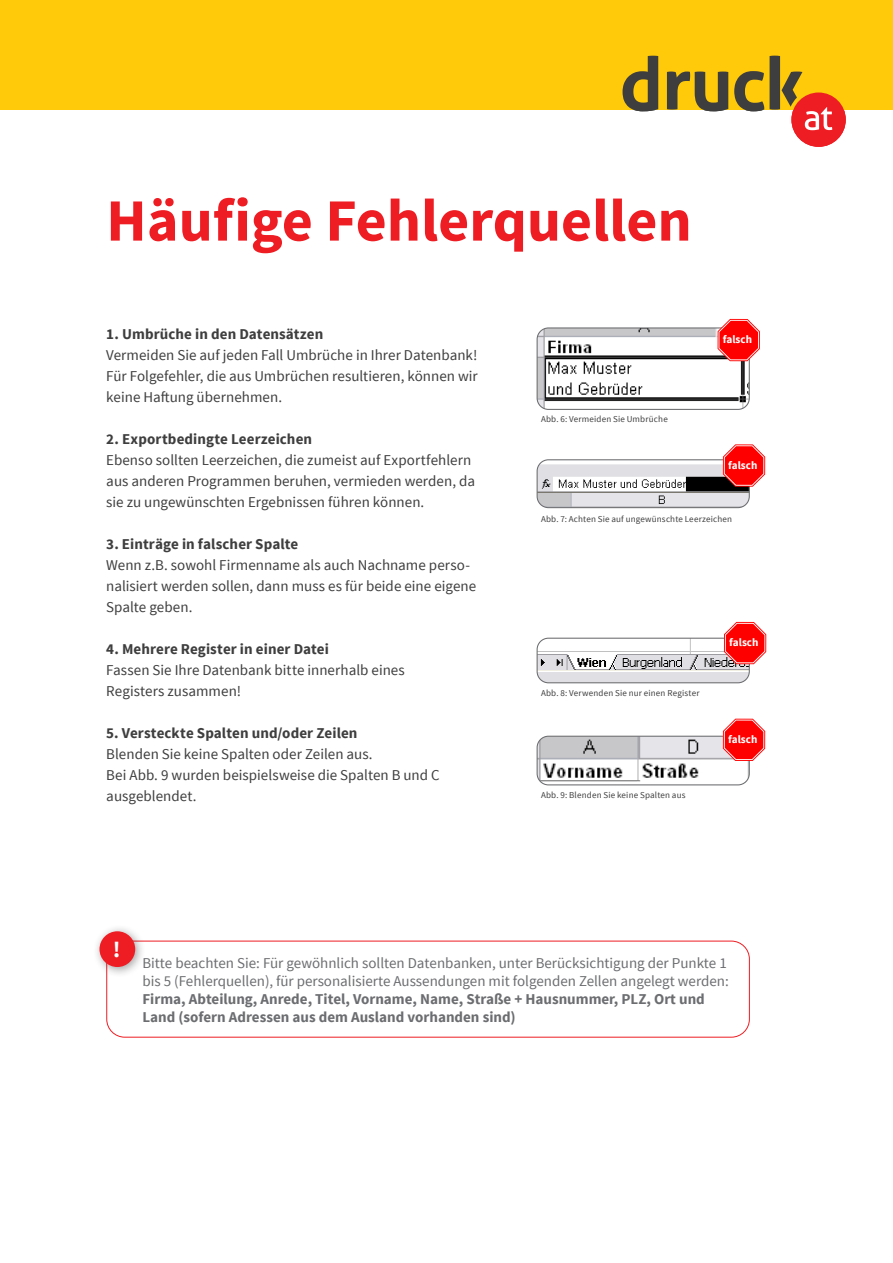
<style>
.page{position:relative;width:893px;height:1263px;background:#fff}
.page>*{position:absolute;margin:0;border:0;box-sizing:border-box;transform-origin:0 0}
.Headline{font:700 60px "Source Sans Pro";color:#ee1d23}
.t1{font:700 22.8px "Source Sans Pro";color:#fff}
.Fließtext{font:15px/21px "Source Sans Pro";letter-spacing:.005em;color:#3e3e3f}
.Achtung__Infotext{font:15px/18px "Source Sans Pro";color:#6c6d70}
.Headline_2{font:700 15px "Source Sans Pro";letter-spacing:.005em;color:#3e3e3f}
.t2{font:700 11.1px "Source Sans Pro";color:#fff}
.Bildunterschrift{font:9px "Source Sans Pro";letter-spacing:.02em;color:#3e3e3f}
.s1{font-weight:700}
</style>
<div class="page">
<div style="left:0;top:0;width:893px;height:109px;background:#feca0a"></div>
<div style="left:791px;top:93px;width:55px;height:54px;background:#ee1d23;border-radius:50%"></div>
<svg style="left:622px;top:56px;width:210px;height:74px"></svg>
<div style="left:106px;top:941px;width:644px;height:96px;border:1px solid #ee1d23;border-radius:18px"></div>
<div style="left:93px;top:924px;width:53px;height:54px;background:#231f20;opacity:.42"></div>
<div style="left:99px;top:931px;width:36px;height:36px;background:#ee1d23;border-radius:50%"></div>
<img style="left:537px;top:329px;width:211px;height:80px">
<div style="left:537px;top:327px;width:213px;height:83px;border:1px solid #6c6d70;border-radius:11px"></div>
<img style="left:537px;top:638px;width:212px;height:45px">
<div style="left:537px;top:638px;width:213px;height:45px;border:1px solid #6c6d70;border-radius:11px"></div>
<img style="left:537px;top:736px;width:212px;height:45px">
<div style="left:537px;top:736px;width:213px;height:49px;border:1px solid #6c6d70;border-radius:11px"></div>
<img style="left:537px;top:464px;width:212px;height:44px">
<div style="left:537px;top:459px;width:213px;height:49px;border:1px solid #6c6d70;border-radius:11px"></div>
<svg style="left:723px;top:719px;width:42px;height:42px;background:#fd3a3a"></svg>
<svg style="left:724px;top:622px;width:42px;height:42px;background:#fa3737"></svg>
<svg style="left:723px;top:444px;width:42px;height:43px;background:#f33333"></svg>
<svg style="left:718px;top:319px;width:42px;height:42px;background:#fa3737"></svg>
<p class="Headline" style="left:106px;top:182px;width:587px">Häufige Fehlerquellen</p>
<p class="Headline_2" style="left:106px;top:324px;width:219px">1. Umbrüche in den Datensätzen</p>
<p class="Fließtext" style="left:106px;top:344px;width:373px;text-align:justify">Vermeiden Sie auf jeden Fall Umbrüche in Ihrer Datenbank!<br>Für Folgefehler, die aus Umbrüchen resultieren, können wir keine Haftung übernehmen.</p>
<p class="Headline_2" style="left:106px;top:429px;width:207px">2. Exportbedingte Leerzeichen</p>
<p class="Fließtext" style="left:106px;top:449px;width:370px">Ebenso sollten Leerzeichen, die zumeist auf Exportfehlern aus anderen Programmen beruhen, vermieden werden, da sie zu ungewünschten Ergebnissen führen können.</p>
<p class="Headline_2" style="left:106px;top:534px;width:194px">3. Einträge in falscher Spalte</p>
<p class="Fließtext" style="left:106px;top:554px;width:371px">Wenn z.B. sowohl Firmenname als auch Nachname perso&shy;nalisiert werden sollen, dann muss es für beide eine eigene<br>Spalte geben.</p>
<p class="Headline_2" style="left:106px;top:639px;width:224px">4. Mehrere Register in einer Datei</p>
<p class="Fließtext" style="left:106px;top:659px;width:300px">Fassen Sie Ihre Datenbank bitte innerhalb eines<br>Registers zusammen!</p>
<p class="Headline_2" style="left:106px;top:723px;width:253px">5. Versteckte Spalten und/oder Zeilen</p>
<p class="Fließtext" style="left:106px;top:743px;width:335px">Blenden Sie keine Spalten oder Zeilen aus.<br>Bei Abb. 9 wurden beispielsweise die Spalten B und C ausgeblendet.</p>
<p class="Bildunterschrift" style="left:541px;top:414px;width:128px">Abb. 6: Vermeiden Sie Umbrüche</p>
<p class="t2" style="left:723px;top:333px;width:31px">falsch</p>
<p class="t2" style="left:728px;top:458px;width:31px">falsch</p>
<p class="Bildunterschrift" style="left:541px;top:513px;width:193px">Abb. 7: Achten Sie auf ungewünschte Leerzeichen</p>
<p class="Bildunterschrift" style="left:541px;top:687px;width:160px">Abb. 8: Verwenden Sie nur einen Register</p>
<p class="Bildunterschrift" style="left:541px;top:790px;width:146px">Abb. 9: Blenden Sie keine Spalten aus</p>
<p class="t2" style="left:729px;top:636px;width:31px">falsch</p>
<p class="t2" style="left:728px;top:732px;width:31px">falsch</p>
<p class="t1" style="left:113px;top:935px;width:9px">!</p>
<p class="Achtung__Infotext" style="left:142px;top:954px;width:588px">Bitte beachten Sie: Für gewöhnlich sollten Datenbanken, unter Berücksichtigung der Punkte 1 bis 5 (Fehlerquellen), für personalisierte Aussendungen mit folgenden Zellen angelegt werden:<br><span class="s1">Firma, Abteilung, Anrede, Titel, Vorname, Name, Straße + Hausnummer, PLZ, Ort und Land (sofern Adressen aus dem Ausland vorhanden sind)</span></p>
</div>
